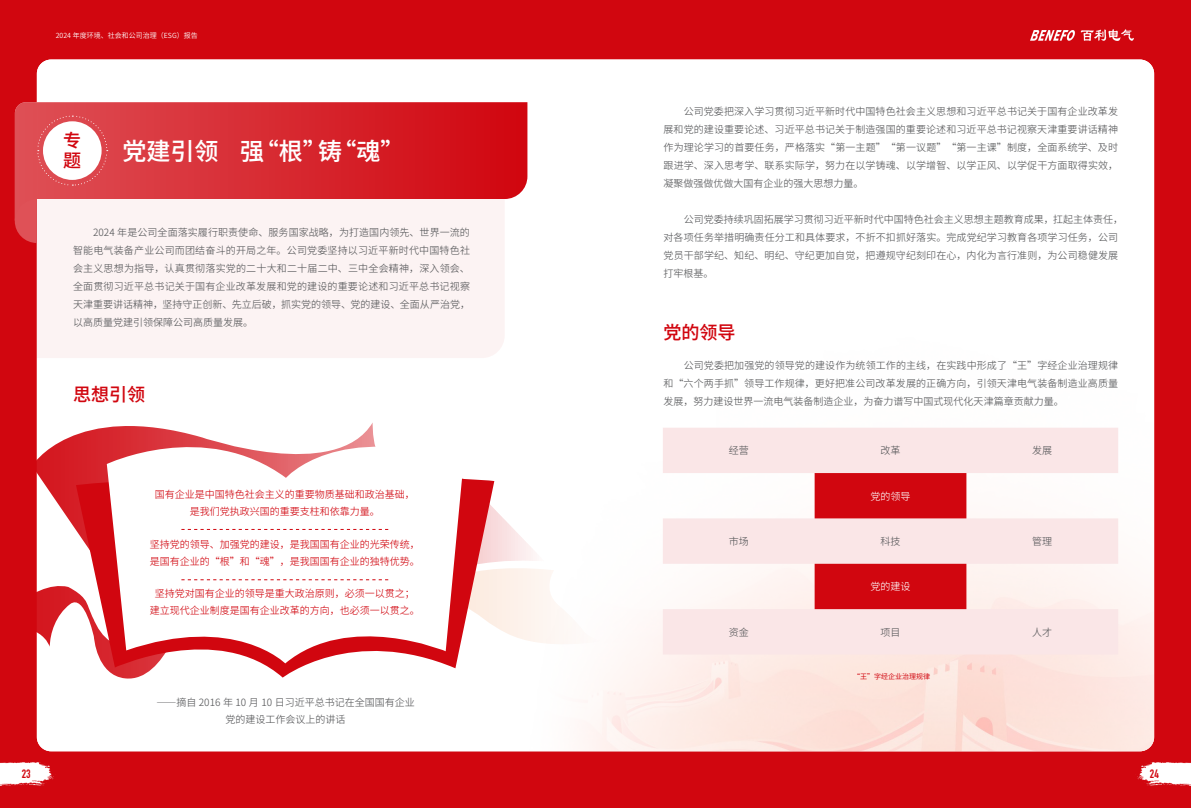
<style>
.page{position:relative;width:1191px;height:808px;background:#d1060f}
.page>*{position:absolute;margin:0;border:0;box-sizing:border-box;transform-origin:0 0}
.t1{font:24px "Dream Han Sans CN W18";color:#fff}
.t2{font:18px/20px "Dream Han Sans CN W18";color:#d1060f}
.t3{font:700 12px "DIN Condensed";color:#d1060f}
.t4{font:10px/18px "Dream Han Sans CN W8";color:#57585a;text-align:justify}
.t5{font:10px/17px "Dream Han Sans CN W8";color:#d1060f;text-align:center}
.t6{font:10px "Dream Han Sans CN W8";color:#fff}
.t7{font:7px "Dream Han Sans CN W10";color:#fff}
.t8{font:7px "Dream Han Sans CN W12";color:#d1060f}
</style>
<div class="page">
<img style="left:0;top:762px;width:54px;height:24px">
<img style="left:1137px;top:762px;width:54px;height:24px">
<img style="left:1030px;top:29px;width:103px;height:12px">
<div style="left:37px;top:60px;width:1117px;height:691px;background:#fff;border-radius:14px"></div>
<img style="left:583px;top:552px;width:571px;height:199px">
<svg style="left:15px;top:102px;width:512px;height:97px;background:#d62830"></svg>
<svg style="left:15px;top:199px;width:22px;height:44px"></svg>
<svg style="left:37px;top:115px;width:71px;height:71px;background:#dd4c52"></svg>
<div style="left:43px;top:121px;width:59px;height:59px;background:#fff;border-radius:50%"></div>
<div style="left:37px;top:199px;width:467px;height:159px;background:#fcf3f3"></div>
<svg style="left:545px;top:567px;width:58px;height:78px"></svg>
<svg style="left:36px;top:421px;width:509px;height:258px"></svg>
<svg style="left:76px;top:462px;width:418px;height:216px"></svg>
<svg style="left:107px;top:421px;width:356px;height:242px"></svg>
<svg style="left:181px;top:529px;width:207px;height:1px"></svg>
<svg style="left:181px;top:579px;width:207px;height:1px"></svg>
<svg style="left:663px;top:428px;width:455px;height:226px;fill:#fae6e7"></svg>
<svg style="left:814px;top:473px;width:152px;height:136px;background:#de5157"></svg>
<p class="t7" style="left:56px;top:31px;width:144px">2024 年度环境、社会和公司治理（ESG）报告</p>
<h2 class="t2" style="left:63px;top:130px;width:19px">专题</h2>
<h1 class="t1" style="left:122px;top:136px;width:206px">党建引领 强“根”</h1>
<h1 class="t1" style="left:318px;top:136px;width:88px">铸“魂”</h1>
<p class="t4" style="left:73px;top:223px;width:398px;text-indent:20px">2024 年是公司全面落实履行职责使命、服务国家战略，为打造国内领先、世界一流的智能电气装备产业公司而团结奋斗的开局之年。公司党委坚持以习近平新时代中国特色社会主义思想为指导，认真贯彻落实党的二十大和二十届二中、三中全会精神，深入领会、全面贯彻习近平总书记关于国有企业改革发展和党的建设的重要论述和习近平总书记视察天津重要讲话精神，坚持守正创新、先立后破，抓实党的领导、党的建设、全面从严治党，以高质量党建引领保障公司高质量发展。</p>
<p class="t4" style="left:663px;top:102px;width:456px;text-indent:20px">公司党委把深入学习贯彻习近平新时代中国特色社会主义思想和习近平总书记关于国有企业改革发展和党的建设重要论述、习近平总书记关于制造强国的重要论述和习近平总书记视察天津重要讲话精神作为理论学习的首要任务，严格落实“第一主题”“第一议题”“第一主课”制度，全面系统学、及时跟进学、深入思考学、联系实际学，努力在以学铸魂、以学增智、以学正风、以学促干方面取得实效，凝聚做强做优做大国有企业的强大思想力量。</p>
<p class="t4" style="left:663px;top:210px;width:461px;text-align:left;text-indent:20px">公司党委持续巩固拓展学习贯彻习近平新时代中国特色社会主义思想主题教育成果，扛起主体责任，对各项任务举措明确责任分工和具体要求，不折不扣抓好落实。完成党纪学习教育各项学习任务，公司党员干部学纪、知纪、明纪、守纪更加自觉，把遵规守纪刻印在心，内化为言行准则，为公司稳健发展打牢根基。</p>
<h2 class="t2" style="left:663px;top:322px;width:73px">党的领导</h2>
<p class="t4" style="left:663px;top:356px;width:456px;text-align:right">公司党委把加强党的领导党的建设作为统领工作的主线，在实践中形成了“王”字经企业治理规律和“六个两手抓”领导工作规律，更好把准公司改革发展的正确方向，引领天津电气装备制造业高质量</p>
<h2 class="t2" style="left:73px;top:384px;width:73px">思想引领</h2>
<p class="t4" style="left:663px;top:392px;width:401px">发展，努力建设世界一流电气装备制造企业，为奋力谱写中国式现代化天津篇章贡献力量。</p>
<p class="t5" style="left:155px;top:485px;width:261px">国有企业是中国特色社会主义的重要物质基础和政治基础，是我们党执政兴国的重要支柱和依靠力量。</p>
<p class="t5" style="left:150px;top:536px;width:271px;text-align:left">坚持党的领导、加强党的建设，是我国国有企业的光荣传统，是国有企业的“根”和“魂”，是我国国有企业的独特优势。</p>
<p class="t5" style="left:150px;top:584px;width:271px">坚持党对国有企业的领导是重大政治原则，必须一以贯之；建立现代企业制度是国有企业改革的方向，也必须一以贯之。</p>
<p class="t4" style="left:156px;top:693px;width:260px;line-height:17px;text-align:center">——摘自 2016 年 10 月 10 日习近平总书记在全国国有企业党的建设工作会议上的讲话</p>
<p class="t4" style="left:728px;top:441px;width:21px">经营</p>
<p class="t4" style="left:880px;top:441px;width:21px">改革</p>
<p class="t4" style="left:1032px;top:441px;width:21px">发展</p>
<p class="t6" style="left:870px;top:489px;width:41px">党的领导</p>
<p class="t4" style="left:728px;top:532px;width:21px">市场</p>
<p class="t4" style="left:880px;top:532px;width:21px">科技</p>
<p class="t4" style="left:1032px;top:532px;width:21px">管理</p>
<p class="t6" style="left:870px;top:580px;width:41px">党的建设</p>
<p class="t4" style="left:728px;top:623px;width:21px">资金</p>
<p class="t4" style="left:880px;top:623px;width:21px">项目</p>
<p class="t4" style="left:1032px;top:623px;width:21px">人才</p>
<p class="t8" style="left:853px;top:672px;width:78px">“王”字经企业治理规律</p>
<p class="t3" style="left:22px;top:765px;width:10px">23</p>
<p class="t3" style="left:1149px;top:765px;width:10px">24</p>
</div>
